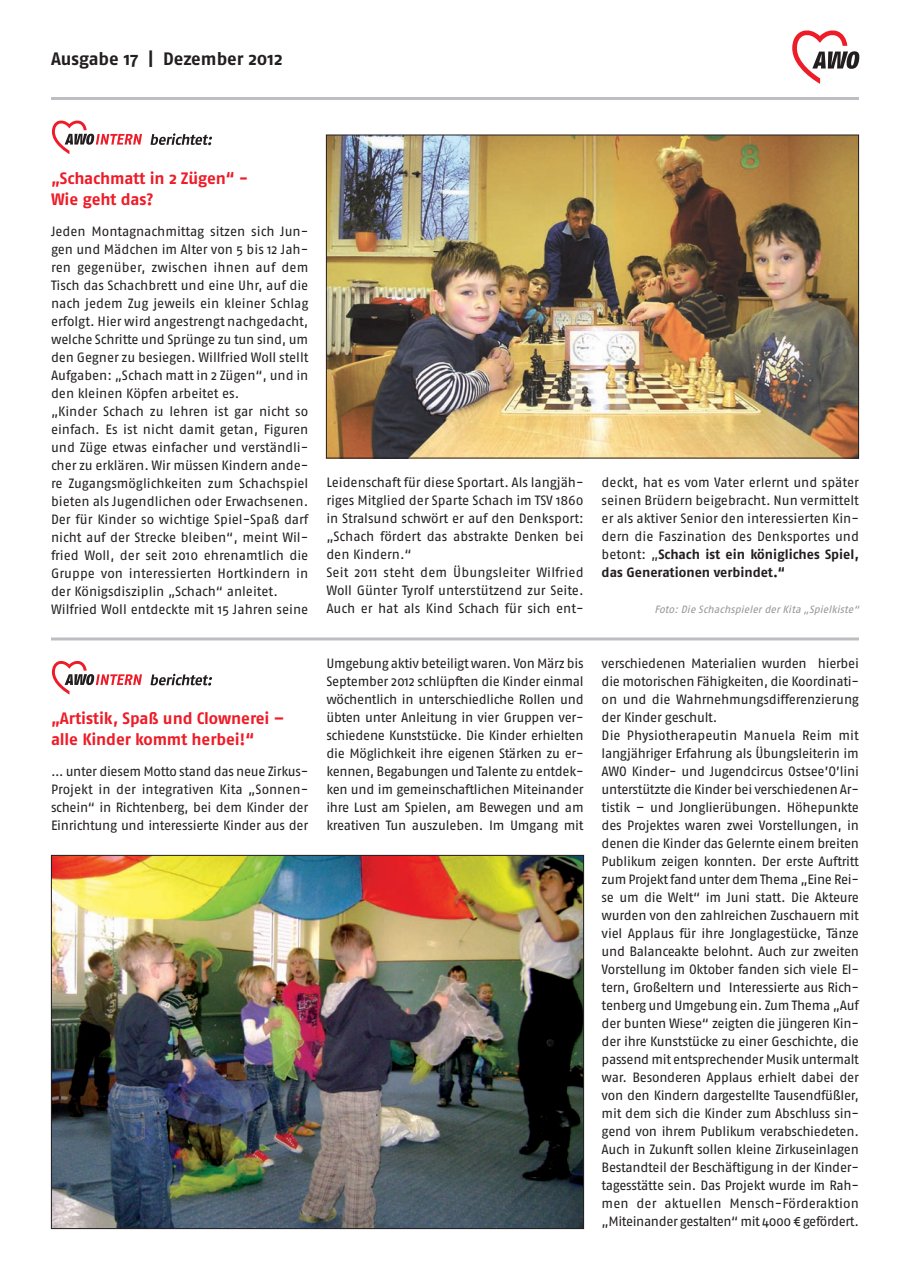
<style>
.page{position:relative;width:910px;height:1280px;background:#fff}
.page>*{position:absolute;margin:0;border:0;box-sizing:border-box;transform-origin:0 0}
.t1{font:700 18px "Fago No";color:#231f20}
.t2{font:700 16.5px/21px "Fago No";letter-spacing:-.005em;color:#ee1c28}
.t3{font:13.5px/18px "Fago No";letter-spacing:-.015em;color:#231f20}
.t4{font:italic 10.5px "Fago No";color:#939598}
.s1{font-weight:700}
</style>
<div class="page">
<hr style="left:51px;top:97px;width:808px;height:3px;background:#bdbec1">
<svg style="left:792px;top:30px;width:67px;height:54px"></svg>
<svg style="left:52px;top:120px;width:90px;height:34px"></svg>
<svg style="left:150px;top:133px;width:62px;height:12px"></svg>
<hr style="left:51px;top:637px;width:808px;height:3px;background:#bdbec1">
<img style="left:328px;top:137px;width:529px;height:319px">
<img style="left:53px;top:857px;width:529px;height:370px">
<svg style="left:52px;top:661px;width:90px;height:33px"></svg>
<svg style="left:150px;top:674px;width:62px;height:12px"></svg>
<h1 class="t1" style="left:51px;top:52px;width:233px">Ausgabe 17 | Dezember 2012</h1>
<p class="t2" style="left:51px;top:169px;width:198px">„Schachmatt in 2 Zügen“ -<br>Wie geht das?</p>
<p class="t3" style="left:51px;top:223px;width:259px">Jeden Montagnachmittag sitzen sich Jun&shy;gen und Mädchen im Alter von 5 bis 12 Jah&shy;ren gegenüber, zwischen ihnen auf dem Tisch das Schachbrett und eine Uhr, auf die nach jedem Zug jeweils ein kleiner Schlag erfolgt. Hier wird angestrengt nachgedacht, welche Schritte und Sprünge zu tun sind, um den Gegner zu besiegen. Willfried Woll stellt Aufgaben: „Schach matt in 2 Zügen“, und in den kleinen Köpfen arbeitet es.<br>„Kinder Schach zu lehren ist gar nicht so einfach. Es ist nicht damit getan, Figuren und Züge etwas einfacher und verständli&shy;cher zu erklären. Wir müssen Kindern ande&shy;re Zugangsmöglichkeiten zum Schachspiel bieten als Jugendlichen oder Erwachsenen.<br>Der für Kinder so wichtige Spiel-Spaß darf nicht auf der Strecke bleiben“, meint Wil&shy;fried Woll, der seit 2010 ehrenamtlich die Gruppe von interessierten Hortkindern in der Königsdisziplin „Schach“ anleitet.<br>Wilfried Woll entdeckte mit 15 Jahren seine</p>
<p class="t2" style="left:51px;top:710px;width:235px">„Artistik, Spaß und Clownerei – alle Kinder kommt herbei!“</p>
<p class="t3" style="left:51px;top:763px;width:259px;text-align:justify">… unter diesem Motto stand das neue Zirkus-Projekt in der integrativen Kita „Sonnen&shy;schein“ in Richtenberg, bei dem Kinder der Einrichtung und interessierte Kinder aus der</p>
<p class="t3" style="left:326px;top:474px;width:259px">Leidenschaft für diese Sportart. Als langjäh&shy;riges Mitglied der Sparte Schach im TSV 1860 in Stralsund schwört er auf den Denksport: „Schach fördert das abstrakte Denken bei den Kindern.“<br>Seit 2011 steht dem Übungsleiter Wilfried Woll Günter Tyrolf unterstützend zur Seite.<br>Auch er hat als Kind Schach für sich ent-</p>
<p class="t3" style="left:602px;top:474px;width:259px;text-align:justify">deckt, hat es vom Vater erlernt und später seinen Brüdern beigebracht. Nun vermittelt er als aktiver Senior den interessierten Kin&shy;dern die Faszination des Denksportes und betont: „<span class="s1">Schach ist ein königliches Spiel, das Generationen verbindet.“</span></p>
<p class="t4" style="left:654px;top:605px;width:208px">Foto: Die Schachspieler der Kita „Spielkiste“</p>
<p class="t3" style="left:326px;top:655px;width:259px;text-align:justify">Umgebung aktiv beteiligt waren. Von März bis September 2012 schlüpften die Kinder einmal wöchentlich in unterschiedliche Rollen und übten unter Anleitung in vier Gruppen ver&shy;schiedene Kunststücke. Die Kinder erhielten die Möglichkeit ihre eigenen Stärken zu er&shy;kennen, Begabungen und Talente zu entdek&shy;ken und im gemeinschaftlichen Miteinander ihre Lust am Spielen, am Bewegen und am kreativen Tun auszuleben. Im Umgang mit</p>
<p class="t3" style="left:602px;top:655px;width:259px">verschiedenen Materialien wurden hierbei die motorischen Fähigkeiten, die Koordinati&shy;on und die Wahrnehmungsdifferenzierung der Kinder geschult.<br>Die Physiotherapeutin Manuela Reim mit langjähriger Erfahrung als Übungsleiterin im AWO Kinder- und Jugendcircus Ostsee’O’lini unterstützte die Kinder bei verschiedenen Ar&shy;tistik – und Jonglierübungen. Höhepunkte des Projektes waren zwei Vorstellungen, in denen die Kinder das Gelernte einem breiten Publikum zeigen konnten. Der erste Auftritt zum Projekt fand unter dem Thema „Eine Rei&shy;se um die Welt“ im Juni statt. Die Akteure wurden von den zahlreichen Zuschauern mit viel Applaus für ihre Jonglagestücke, Tänze und Balanceakte belohnt. Auch zur zweiten Vorstellung im Oktober fanden sich viele El&shy;tern, Großeltern und Interessierte aus Rich&shy;tenberg und Umgebung ein. Zum Thema „Auf der bunten Wiese“ zeigten die jüngeren Kin&shy;der ihre Kunststücke zu einer Geschichte, die passend mit entsprechender Musik untermalt war. Besonderen Applaus erhielt dabei der von den Kindern dargestellte Tausendfüßler, mit dem sich die Kinder zum Abschluss sin&shy;gend von ihrem Publikum verabschiedeten.<br>Auch in Zukunft sollen kleine Zirkuseinlagen Bestandteil der Beschäftigung in der Kinder&shy;tagesstätte sein. Das Projekt wurde im Rah&shy;men der aktuellen Mensch-Förderaktion „Miteinander gestalten“ mit 4000 € gefördert.</p>
</div>
